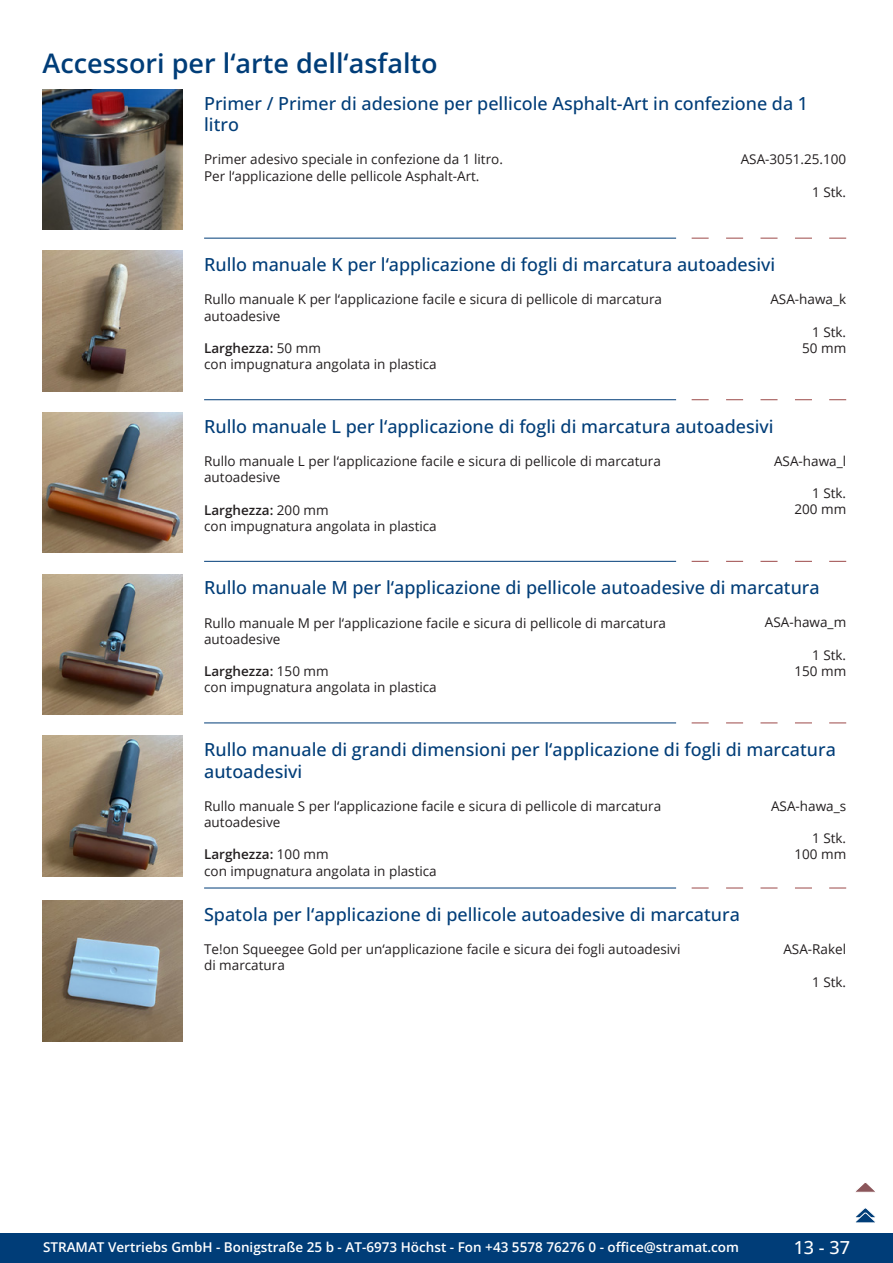
<style>
.page{position:relative;width:893px;height:1263px;background:#fff}
.page>*{position:absolute;margin:0;border:0;box-sizing:border-box;transform-origin:0 0}
.GruppeName{font:600 27px "Open Sans";color:#003d78}
.ArtikelName{font:500 18px/21.6px "Open Sans";color:#003d78}
.t1{font:500 18px "Open Sans";color:#fff}
.Beschreibung{font:13.5px/16.2px "Open Sans";color:#231f20}
.ArtikelNummer{font:13.5px "Open Sans";color:#231f20}
.t2{font:600 13.5px "Open Sans";color:#fff}
.s1{font-weight:600}
</style>
<div class="page">
<div style="left:0;top:1233px;width:893px;height:30px;background:#003d78"></div>
<img style="left:43px;top:89px;width:140px;height:141px">
<img style="left:43px;top:251px;width:140px;height:140px">
<svg style="left:692px;top:238px;width:17px;height:1px"></svg>
<svg style="left:726px;top:238px;width:17px;height:1px"></svg>
<svg style="left:760px;top:238px;width:17px;height:1px"></svg>
<svg style="left:795px;top:238px;width:17px;height:1px"></svg>
<svg style="left:829px;top:238px;width:17px;height:1px"></svg>
<hr style="left:204px;top:238px;width:472px;height:1px;background:#003d78">
<img style="left:43px;top:412px;width:140px;height:141px">
<svg style="left:692px;top:399px;width:17px;height:1px"></svg>
<svg style="left:726px;top:399px;width:17px;height:1px"></svg>
<svg style="left:760px;top:399px;width:17px;height:1px"></svg>
<svg style="left:795px;top:399px;width:17px;height:1px"></svg>
<svg style="left:829px;top:399px;width:17px;height:1px"></svg>
<hr style="left:204px;top:399px;width:472px;height:1px;background:#003d78">
<img style="left:43px;top:574px;width:140px;height:140px">
<svg style="left:692px;top:561px;width:17px;height:1px"></svg>
<svg style="left:726px;top:561px;width:17px;height:1px"></svg>
<svg style="left:760px;top:561px;width:17px;height:1px"></svg>
<svg style="left:795px;top:561px;width:17px;height:1px"></svg>
<svg style="left:829px;top:561px;width:17px;height:1px"></svg>
<hr style="left:204px;top:561px;width:472px;height:1px;background:#003d78">
<img style="left:43px;top:736px;width:140px;height:140px">
<svg style="left:692px;top:723px;width:17px;height:1px"></svg>
<svg style="left:726px;top:723px;width:17px;height:1px"></svg>
<svg style="left:760px;top:723px;width:17px;height:1px"></svg>
<svg style="left:795px;top:723px;width:17px;height:1px"></svg>
<svg style="left:829px;top:723px;width:17px;height:1px"></svg>
<hr style="left:204px;top:723px;width:472px;height:1px;background:#003d78">
<img style="left:43px;top:901px;width:140px;height:140px">
<svg style="left:692px;top:888px;width:17px;height:1px"></svg>
<svg style="left:726px;top:888px;width:17px;height:1px"></svg>
<svg style="left:760px;top:888px;width:17px;height:1px"></svg>
<svg style="left:795px;top:888px;width:17px;height:1px"></svg>
<svg style="left:829px;top:888px;width:17px;height:1px"></svg>
<hr style="left:204px;top:888px;width:472px;height:1px;background:#003d78">
<svg style="left:856px;top:1183px;width:19px;height:9px"></svg>
<svg style="left:855px;top:1208px;width:21px;height:15px"></svg>
<p class="GruppeName" style="left:43px;top:44px;width:397px">Accessori per l‘arte dell‘asfalto</p>
<p class="ArtikelName" style="left:204px;top:92px;width:606px">Primer / Primer di adesione per pellicole Asphalt-Art in confezione da 1 litro</p>
<p class="Beschreibung" style="left:204px;top:151px;width:300px">Primer adesivo speciale in confezione da 1 litro.<br>Per l‘applicazione delle pellicole Asphalt-Art.</p>
<p class="ArtikelNummer" style="left:741px;top:150px;width:107px">ASA-3051.25.100</p>
<p class="ArtikelNummer" style="left:812px;top:182px;width:36px">1 Stk.</p>
<p class="ArtikelName" style="left:204px;top:253px;width:573px">Rullo manuale K per l‘applicazione di fogli di marcatura autoadesivi</p>
<p class="Beschreibung" style="left:204px;top:291px;width:459px">Rullo manuale K per l‘applicazione facile e sicura di pellicole di marcatura autoadesive</p>
<p class="Beschreibung" style="left:204px;top:340px;width:234px"><span class="s1">Larghezza:</span> 50 mm<br>con impugnatura angolata in plastica</p>
<p class="ArtikelNummer" style="left:770px;top:290px;width:77px">ASA-hawa_k</p>
<p class="ArtikelNummer" style="left:812px;top:322px;width:36px">1 Stk.</p>
<p class="ArtikelNummer" style="left:802px;top:339px;width:46px">50 mm</p>
<p class="ArtikelName" style="left:204px;top:415px;width:571px">Rullo manuale L per l‘applicazione di fogli di marcatura autoadesivi</p>
<p class="Beschreibung" style="left:204px;top:453px;width:458px">Rullo manuale L per l‘applicazione facile e sicura di pellicole di marcatura autoadesive</p>
<p class="Beschreibung" style="left:204px;top:501px;width:234px"><span class="s1">Larghezza:</span> 200 mm<br>con impugnatura angolata in plastica</p>
<p class="ArtikelNummer" style="left:774px;top:452px;width:74px">ASA-hawa_l</p>
<p class="ArtikelNummer" style="left:812px;top:484px;width:36px">1 Stk.</p>
<p class="ArtikelNummer" style="left:794px;top:500px;width:53px">200 mm</p>
<p class="ArtikelName" style="left:204px;top:576px;width:617px">Rullo manuale M per l‘applicazione di pellicole autoadesive di marcatura</p>
<p class="Beschreibung" style="left:204px;top:614px;width:463px">Rullo manuale M per l‘applicazione facile e sicura di pellicole di marcatura autoadesive</p>
<p class="Beschreibung" style="left:204px;top:663px;width:234px"><span class="s1">Larghezza:</span> 150 mm<br>con impugnatura angolata in plastica</p>
<p class="ArtikelNummer" style="left:765px;top:613px;width:83px">ASA-hawa_m</p>
<p class="ArtikelNummer" style="left:812px;top:646px;width:36px">1 Stk.</p>
<p class="ArtikelNummer" style="left:794px;top:662px;width:53px">150 mm</p>
<p class="ArtikelName" style="left:204px;top:738px;width:633px">Rullo manuale di grandi dimensioni per l‘applicazione di fogli di marcatura autoadesivi</p>
<p class="Beschreibung" style="left:204px;top:797px;width:459px">Rullo manuale S per l‘applicazione facile e sicura di pellicole di marcatura autoadesive</p>
<p class="Beschreibung" style="left:204px;top:846px;width:234px"><span class="s1">Larghezza:</span> 100 mm<br>con impugnatura angolata in plastica</p>
<p class="ArtikelNummer" style="left:771px;top:796px;width:77px">ASA-hawa_s</p>
<p class="ArtikelNummer" style="left:812px;top:829px;width:36px">1 Stk.</p>
<p class="ArtikelNummer" style="left:794px;top:845px;width:53px">100 mm</p>
<p class="ArtikelName" style="left:204px;top:903px;width:537px">Spatola per l‘applicazione di pellicole autoadesive di marcatura</p>
<p class="Beschreibung" style="left:204px;top:941px;width:478px">Te!on Squeegee Gold per un‘applicazione facile e sicura dei fogli autoadesivi di marcatura</p>
<p class="ArtikelNummer" style="left:783px;top:940px;width:64px">ASA-Rakel</p>
<p class="ArtikelNummer" style="left:812px;top:972px;width:36px">1 Stk.</p>
<p class="t2" style="left:43px;top:1238px;width:698px">STRAMAT Vertriebs GmbH - Bonigstraße 25 b - AT-6973 Höchst - Fon +43 5578 76276 0 - office@stramat.com</p>
<h2 class="t1" style="left:794px;top:1234px;width:58px">13 - 37</h2>
</div>
